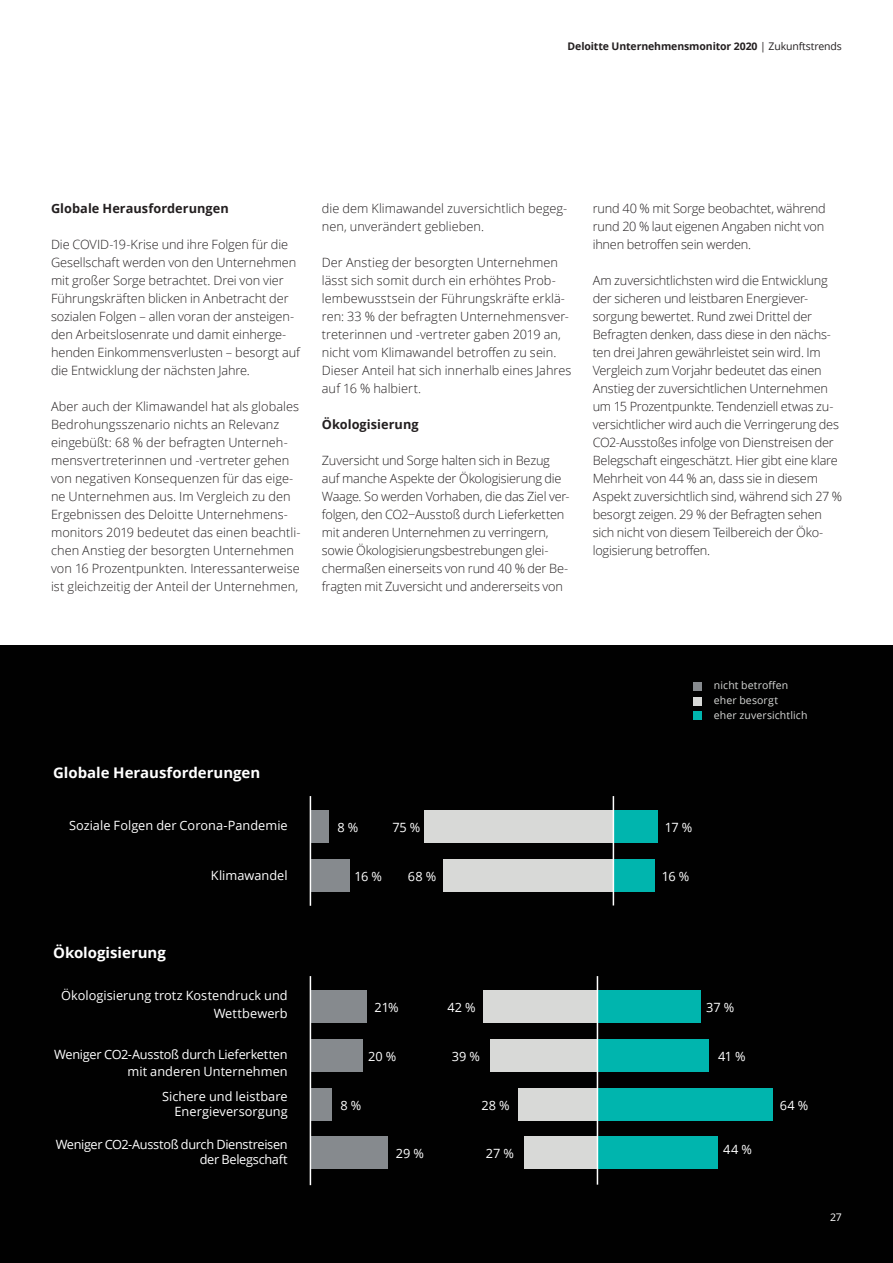
<style>
.page{position:relative;width:893px;height:1263px;background:#fff}
.page>*{position:absolute;margin:0;border:0;box-sizing:border-box;transform-origin:0 0}
.Body_copy__8_5_12pt{font:700 14.7px "Open Sans";color:#fff}
.Body_copy__8_5_12pt-2{font:300 12.75px/18px "Open Sans";letter-spacing:-.01em;color:#231f20}
.Body_copy__8_5_12pt-3{font:12.75px/18px "Open Sans";color:#fff;text-align:right}
.Body_copy__8_5_12pt-4{font:12.75px/15px "Open Sans";letter-spacing:-.025em;color:#fff;text-align:right}
.Body_copy__8_5_12pt-5{font:700 12.75px "Open Sans";letter-spacing:.005em;color:#231f20}
.Brochure_title___Lef{font:700 10.5px "Open Sans";letter-spacing:-.01em;color:#231f20}
.Chart_Table_small_ke{font:10.5px "Open Sans";letter-spacing:.01em;color:#d8d9d7}
.Folio_Right_pg__7_9{font:10.5px "Open Sans";color:#fff}
.s1{font-weight:400}
</style>
<div class="page">
<div style="left:0;top:645px;width:893px;height:618px;background:#010101"></div>
<div style="left:693px;top:682px;width:9px;height:8px;background:#868a8e"></div>
<div style="left:693px;top:697px;width:9px;height:8px;background:#d8d9d7"></div>
<div style="left:693px;top:712px;width:9px;height:8px;background:#00b5ae"></div>
<div style="left:613px;top:810px;width:45px;height:33px;background:#00b5ae"></div>
<div style="left:424px;top:810px;width:190px;height:33px;background:#d8d9d7"></div>
<div style="left:613px;top:859px;width:42px;height:33px;background:#00b5ae"></div>
<div style="left:443px;top:859px;width:171px;height:33px;background:#d8d9d7"></div>
<div style="left:310px;top:810px;width:19px;height:33px;background:#868a8e"></div>
<div style="left:310px;top:859px;width:40px;height:33px;background:#868a8e"></div>
<hr style="left:310px;top:796px;width:1px;height:110px;background:#fff">
<hr style="left:613px;top:796px;width:1px;height:109px;background:#fff">
<div style="left:597px;top:990px;width:104px;height:33px;background:#00b5ae"></div>
<div style="left:483px;top:990px;width:115px;height:33px;background:#d8d9d7"></div>
<div style="left:597px;top:1039px;width:112px;height:33px;background:#00b5ae"></div>
<div style="left:490px;top:1039px;width:108px;height:33px;background:#d8d9d7"></div>
<div style="left:597px;top:1088px;width:176px;height:33px;background:#00b5ae"></div>
<div style="left:519px;top:1088px;width:79px;height:33px;background:#d8d9d7"></div>
<div style="left:597px;top:1136px;width:121px;height:33px;background:#00b5ae"></div>
<div style="left:524px;top:1136px;width:74px;height:33px;background:#d8d9d7"></div>
<div style="left:310px;top:990px;width:57px;height:33px;background:#868a8e"></div>
<div style="left:310px;top:1039px;width:53px;height:33px;background:#868a8e"></div>
<div style="left:310px;top:1088px;width:22px;height:33px;background:#868a8e"></div>
<div style="left:310px;top:1136px;width:78px;height:33px;background:#868a8e"></div>
<hr style="left:310px;top:976px;width:1px;height:209px;background:#fff">
<hr style="left:597px;top:976px;width:1px;height:209px;background:#fff">
<p class="Brochure_title___Lef" style="left:568px;top:38px;width:276px">Deloitte Unternehmensmonitor 2020 <span class="s1">| Zukunftstrends</span></p>
<p class="Body_copy__8_5_12pt-5" style="left:51px;top:199px;width:179px">Globale Herausforderungen</p>
<p class="Body_copy__8_5_12pt-2" style="left:51px;top:235px;width:251px">Die COVID-19-Krise und ihre Folgen für die Gesellschaft werden von den Unternehmen mit großer Sorge betrachtet. Drei von vier Führungskräften blicken in Anbetracht der sozialen Folgen – allen voran der ansteigen&shy;den Arbeitslosenrate und damit einherge&shy;henden Einkommensverlusten – besorgt auf die Entwicklung der nächsten Jahre.</p>
<p class="Body_copy__8_5_12pt-2" style="left:51px;top:397px;width:251px">Aber auch der Klimawandel hat als globales Bedrohungsszenario nichts an Relevanz eingebüßt: 68 % der befragten Unterneh&shy;mensvertreterinnen und -vertreter gehen von negativen Konsequenzen für das eige&shy;ne Unternehmen aus. Im Vergleich zu den Ergebnissen des Deloitte Unternehmens&shy;monitors 2019 bedeutet das einen beachtli&shy;chen Anstieg der besorgten Unternehmen von 16 Prozentpunkten. Interessanterweise ist gleichzeitig der Anteil der Unternehmen,</p>
<p class="Body_copy__8_5_12pt-2" style="left:322px;top:199px;width:247px">die dem Klimawandel zuversichtlich begeg&shy;nen, unverändert geblieben.</p>
<p class="Body_copy__8_5_12pt-2" style="left:322px;top:253px;width:251px">Der Anstieg der besorgten Unternehmen lässt sich somit durch ein erhöhtes Prob&shy;lembewusstsein der Führungskräfte erklä&shy;ren: 33 % der befragten Unternehmensver&shy;treterinnen und -vertreter gaben 2019 an, nicht vom Klimawandel betroffen zu sein.<br>Dieser Anteil hat sich innerhalb eines Jahres auf 16 % halbiert.</p>
<p class="Body_copy__8_5_12pt-5" style="left:322px;top:415px;width:98px">Ökologisierung</p>
<p class="Body_copy__8_5_12pt-2" style="left:322px;top:451px;width:249px">Zuversicht und Sorge halten sich in Bezug auf manche Aspekte der Ökologisierung die Waage. So werden Vorhaben, die das Ziel ver&shy;folgen, den CO2−Ausstoß durch Lieferketten mit anderen Unternehmen zu verringern, sowie Ökologisierungsbestrebungen glei&shy;chermaßen einerseits von rund 40 % der Be&shy;fragten mit Zuversicht und andererseits von</p>
<p class="Body_copy__8_5_12pt-2" style="left:593px;top:199px;width:235px">rund 40 % mit Sorge beobachtet, während rund 20 % laut eigenen Angaben nicht von ihnen betroffen sein werden.</p>
<p class="Body_copy__8_5_12pt-2" style="left:593px;top:271px;width:251px">Am zuversichtlichsten wird die Entwicklung der sicheren und leistbaren Energiever&shy;sorgung bewertet. Rund zwei Drittel der Befragten denken, dass diese in den nächs&shy;ten drei Jahren gewährleistet sein wird. Im Vergleich zum Vorjahr bedeutet das einen Anstieg der zuversichtlichen Unternehmen um 15 Prozentpunkte. Tendenziell etwas zu&shy;versichtlicher wird auch die Verringerung des CO2-Ausstoßes infolge von Dienstreisen der Belegschaft eingeschätzt. Hier gibt eine klare Mehrheit von 44 % an, dass sie in diesem Aspekt zuversichtlich sind, während sich 27 % besorgt zeigen. 29 % der Befragten sehen sich nicht von diesem Teilbereich der Öko&shy;logisierung betroffen.</p>
<p class="Body_copy__8_5_12pt" style="left:53px;top:762px;width:209px">Globale Herausforderungen</p>
<p class="Chart_Table_small_ke" style="left:714px;top:678px;width:76px">nicht betroffen</p>
<p class="Chart_Table_small_ke" style="left:714px;top:693px;width:66px">eher besorgt</p>
<p class="Chart_Table_small_ke" style="left:714px;top:708px;width:95px">eher zuversichtlich</p>
<p class="Body_copy__8_5_12pt-3" style="left:69px;top:816px;width:220px">Soziale Folgen der Corona-Pandemie</p>
<p class="Body_copy__8_5_12pt-3" style="left:392px;top:818px;width:30px">75 %</p>
<p class="Body_copy__8_5_12pt-3" style="left:665px;top:818px;width:29px">17 %</p>
<p class="Body_copy__8_5_12pt-3" style="left:211px;top:866px;width:78px">Klimawandel</p>
<p class="Body_copy__8_5_12pt-3" style="left:408px;top:867px;width:30px">68 %</p>
<p class="Body_copy__8_5_12pt-3" style="left:662px;top:867px;width:29px">16 %</p>
<p class="Body_copy__8_5_12pt-3" style="left:337px;top:818px;width:22px">8 %</p>
<p class="Body_copy__8_5_12pt-3" style="left:354px;top:867px;width:29px">16 %</p>
<p class="Body_copy__8_5_12pt" style="left:53px;top:942px;width:114px">Ökologisierung</p>
<p class="Body_copy__8_5_12pt-3" style="left:61px;top:986px;width:228px">Ökologisierung trotz Kostendruck und<br>Wettbewerb</p>
<p class="Body_copy__8_5_12pt-3" style="left:375px;top:998px;width:26px">21%</p>
<p class="Body_copy__8_5_12pt-3" style="left:368px;top:1047px;width:30px">20 %</p>
<p class="Body_copy__8_5_12pt-3" style="left:448px;top:998px;width:30px">42 %</p>
<p class="Body_copy__8_5_12pt-3" style="left:706px;top:998px;width:30px">37 %</p>
<p class="Body_copy__8_5_12pt-3" style="left:54px;top:1046px;width:235px;line-height:16.5px">Weniger CO2-Ausstoß durch Lieferketten mit anderen Unternehmen</p>
<p class="Body_copy__8_5_12pt-3" style="left:452px;top:1047px;width:30px">39 %</p>
<p class="Body_copy__8_5_12pt-3" style="left:718px;top:1047px;width:29px">41 %</p>
<p class="Body_copy__8_5_12pt-3" style="left:162px;top:1089px;width:127px;line-height:15px">Sichere und leistbare<br>Energieversorgung</p>
<p class="Body_copy__8_5_12pt-3" style="left:481px;top:1096px;width:30px">28 %</p>
<p class="Body_copy__8_5_12pt-3" style="left:780px;top:1096px;width:30px">64 %</p>
<p class="Body_copy__8_5_12pt-4" style="left:56px;top:1137px;width:234px">Weniger CO2-Ausstoß durch Dienstreisen der Belegschaft</p>
<p class="Body_copy__8_5_12pt-3" style="left:486px;top:1144px;width:30px">27 %</p>
<p class="Body_copy__8_5_12pt-3" style="left:723px;top:1140px;width:30px">44 %</p>
<p class="Body_copy__8_5_12pt-3" style="left:341px;top:1096px;width:22px">8 %</p>
<p class="Body_copy__8_5_12pt-3" style="left:396px;top:1144px;width:30px">29 %</p>
<p class="Folio_Right_pg__7_9" style="left:830px;top:1210px;width:13px">27</p>
</div>
